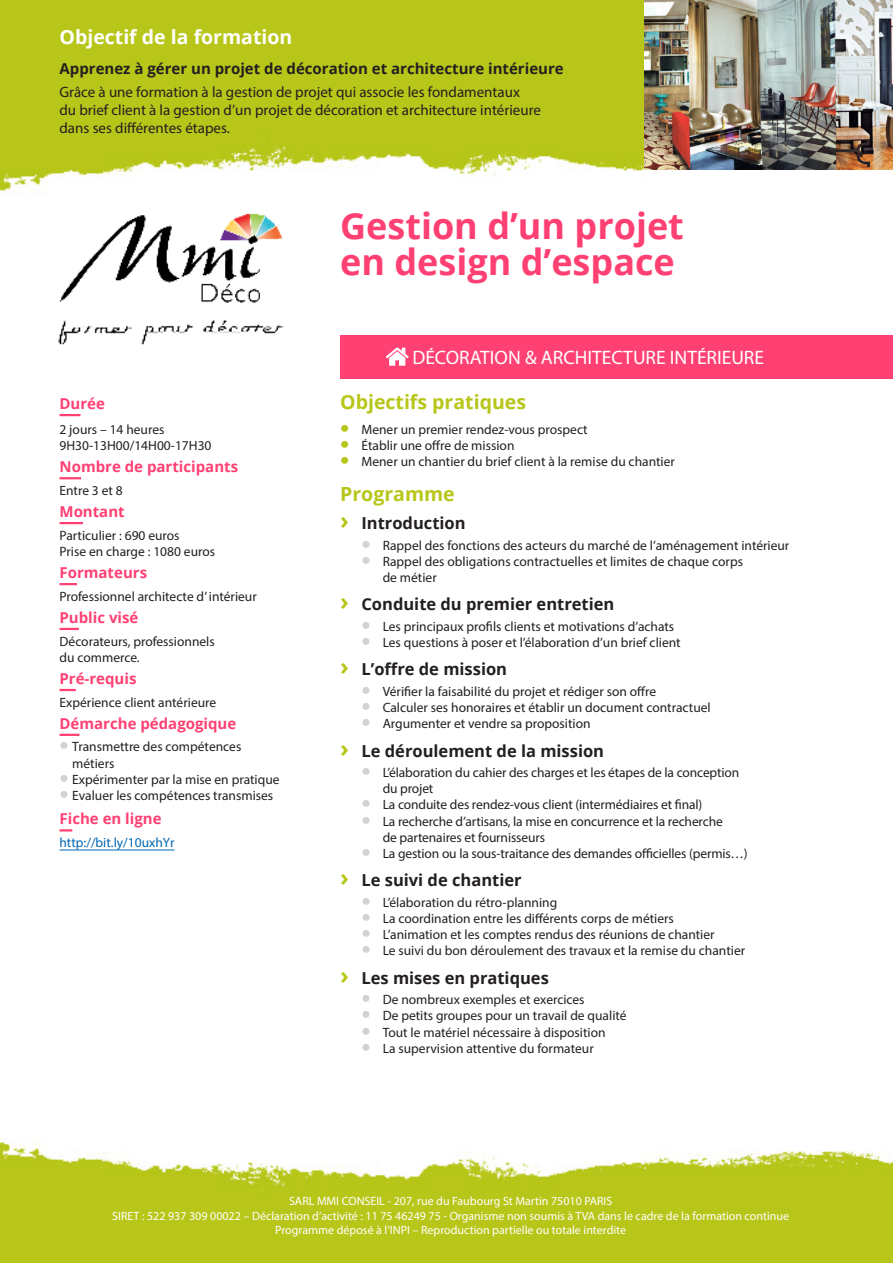
<style>
.page{position:relative;width:893px;height:1263px;background:#fff}
.page>*{position:absolute;margin:0;border:0;box-sizing:border-box;transform-origin:0 0}
.grand_titre{font:700 36px/36px "Open Sans";color:#ff4073}
.sous-titre_blanc{font:19.5px "Myriad Pro";color:#fff}
.sous_titre_vert{font:700 19.5px "Open Sans";color:#b7c619}
.sous_titre_vert-2{font:700 19.5px "Open Sans";color:#fff}
.t1{font:700 16.5px "Open Sans";color:#231f20}
.texte_standard_tab{font:15px/18px "Myriad Pro";color:#231f20}
.sous-titre_col_gauch{font:700 15px "Open Sans";color:#ff4073}
.texte_standard_tab-2{font:700 15px "Open Sans";color:#231f20}
.texte_standard{font:13.5px/16.2px "Myriad Pro";color:#231f20}
.texte_standard-2{font:13.5px "Myriad Pro";color:#0166b3}
.t2{font:12px/14.4px "Myriad Pro";color:#fff;text-align:center}
.s1{font-size:33px;color:#d3d2d1}
.s2{font-size:33px;color:#b7c619}
.s3{font-size:24px;color:#b7c619}
</style>
<div class="page">
<img style="left:0;top:1138px;width:893px;height:125px">
<img style="left:0;top:0;width:644px;height:193px">
<div style="left:340px;top:335px;width:553px;height:43px;background:#ff4073"></div>
<svg style="left:386px;top:347px;width:23px;height:19px"></svg>
<hr style="left:60px;top:414px;width:20px;height:2px;background:#ff4073">
<hr style="left:60px;top:477px;width:21px;height:2px;background:#ff4073">
<hr style="left:60px;top:522px;width:23px;height:2px;background:#ff4073">
<svg style="left:60px;top:583px;width:17px;height:2px"></svg>
<svg style="left:60px;top:628px;width:19px;height:2px"></svg>
<svg style="left:60px;top:689px;width:16px;height:2px"></svg>
<svg style="left:60px;top:734px;width:19px;height:2px"></svg>
<svg style="left:60px;top:829px;width:12px;height:2px"></svg>
<hr style="left:60px;top:850px;width:114px;height:1px;background:#0166b3">
<img style="left:644px;top:0;width:249px;height:169px">
<img style="left:58px;top:213px;width:226px;height:132px">
<p class="sous_titre_vert-2" style="left:60px;top:23px;width:234px">Objectif de la formation</p>
<p class="texte_standard_tab-2" style="left:60px;top:58px;width:506px">Apprenez à gérer un projet de décoration et architecture intérieure</p>
<p class="texte_standard_tab" style="left:60px;top:82px;width:483px">Grâce à une formation à la gestion de projet qui associe les fondamentaux<br>du brief client à la gestion d’un projet de décoration et architecture intérieure dans ses différentes étapes.</p>
<p class="sous-titre_col_gauch" style="left:60px;top:393px;width:47px">Durée</p>
<p class="texte_standard" style="left:60px;top:421px;width:154px">2 jours – 14 heures<br>9H30-13H00/14H00-17H30</p>
<p class="sous-titre_col_gauch" style="left:60px;top:456px;width:180px">Nombre de participants</p>
<p class="texte_standard" style="left:60px;top:482px;width:65px">Entre 3 et 8</p>
<p class="sous-titre_col_gauch" style="left:60px;top:501px;width:67px">Montant</p>
<p class="texte_standard" style="left:60px;top:527px;width:157px">Particulier : 690 euros<br>Prise en charge : 1080 euros</p>
<p class="sous-titre_col_gauch" style="left:60px;top:562px;width:89px">Formateurs</p>
<p class="texte_standard" style="left:60px;top:588px;width:199px">Professionnel architecte d’ intérieur</p>
<p class="sous-titre_col_gauch" style="left:60px;top:607px;width:80px">Public visé</p>
<p class="texte_standard" style="left:60px;top:633px;width:157px">Décorateurs, professionnels du commerce.</p>
<p class="sous-titre_col_gauch" style="left:60px;top:668px;width:78px">Pré-requis</p>
<p class="texte_standard" style="left:60px;top:694px;width:158px">Expérience client antérieure</p>
<p class="sous-titre_col_gauch" style="left:60px;top:713px;width:178px">Démarche pédagogique</p>
<p class="texte_standard" style="left:72px;top:738px;width:171px;text-indent:-13px"><span class="s1">•</span> Transmettre des compétences métiers</p>
<p class="texte_standard" style="left:60px;top:771px;width:222px"><span class="s1">•</span> Expérimenter par la mise en pratique</p>
<p class="texte_standard" style="left:60px;top:787px;width:215px"><span class="s1">•</span> Evaluer les compétences transmises</p>
<p class="sous-titre_col_gauch" style="left:60px;top:808px;width:104px">Fiche en ligne</p>
<p class="texte_standard-2" style="left:60px;top:834px;width:116px">http://bit.ly/10uxhYr</p>
<p class="grand_titre" style="left:340px;top:207px;width:345px">Gestion d’un projet en design d’espace</p>
<p class="sous-titre_blanc" style="left:412px;top:346px;width:353px">DÉCORATION &amp; ARCHITECTURE INTÉRIEURE</p>
<p class="sous_titre_vert" style="left:340px;top:388px;width:187px">Objectifs pratiques</p>
<p class="texte_standard" style="left:340px;top:421px;width:249px"><span class="s2">•</span> Mener un premier rendez-vous prospect</p>
<p class="texte_standard" style="left:340px;top:437px;width:176px"><span class="s2">•</span> Établir une offre de mission</p>
<p class="texte_standard" style="left:340px;top:453px;width:336px"><span class="s2">•</span> Mener un chantier du brief client à la remise du chantier</p>
<p class="sous_titre_vert" style="left:340px;top:480px;width:116px">Programme</p>
<p class="t1" style="left:340px;top:512px;width:127px"><span class="s3">›</span> Introduction</p>
<p class="texte_standard" style="left:361px;top:537px;width:429px"><span class="s1">•</span> Rappel des fonctions des acteurs du marché de l’aménagement intérieur</p>
<p class="texte_standard" style="left:383px;top:553px;width:362px;text-indent:-21px"><span class="s1">•</span> Rappel des obligations contractuelles et limites de chaque corps de métier</p>
<p class="t1" style="left:340px;top:593px;width:276px"><span class="s3">›</span> Conduite du premier entretien</p>
<p class="texte_standard" style="left:361px;top:618px;width:314px"><span class="s1">•</span> Les principaux profils clients et motivations d’achats</p>
<p class="texte_standard" style="left:361px;top:634px;width:321px"><span class="s1">•</span> Les questions à poser et l’élaboration d’un brief client</p>
<p class="t1" style="left:340px;top:658px;width:168px"><span class="s3">›</span> L’offre de mission</p>
<p class="texte_standard" style="left:361px;top:683px;width:296px"><span class="s1">•</span> Vérifier la faisabilité du projet et rédiger son offre</p>
<p class="texte_standard" style="left:361px;top:699px;width:351px"><span class="s1">•</span> Calculer ses honoraires et établir un document contractuel</p>
<p class="texte_standard" style="left:361px;top:715px;width:231px"><span class="s1">•</span> Argumenter et vendre sa proposition</p>
<p class="t1" style="left:340px;top:739px;width:265px"><span class="s3">›</span> Le déroulement de la mission</p>
<p class="texte_standard" style="left:383px;top:764px;width:358px;text-indent:-21px"><span class="s1">•</span> L’élaboration du cahier des charges et les étapes de la conception du projet</p>
<p class="texte_standard" style="left:361px;top:797px;width:342px"><span class="s1">•</span> La conduite des rendez-vous client (intermédiaires et final)</p>
<p class="texte_standard" style="left:383px;top:813px;width:342px;text-indent:-21px"><span class="s1">•</span> La recherche d’artisans, la mise en concurrence et la recherche de partenaires et fournisseurs</p>
<p class="texte_standard" style="left:361px;top:845px;width:388px"><span class="s1">•</span> La gestion ou la sous-traitance des demandes officielles (permis…)</p>
<p class="t1" style="left:340px;top:869px;width:183px"><span class="s3">›</span> Le suivi de chantier</p>
<p class="texte_standard" style="left:361px;top:894px;width:197px"><span class="s1">•</span> L’élaboration du rétro-planning</p>
<p class="texte_standard" style="left:361px;top:910px;width:314px"><span class="s1">•</span> La coordination entre les différents corps de métiers</p>
<p class="texte_standard" style="left:361px;top:926px;width:355px"><span class="s1">•</span> L’animation et les comptes rendus des réunions de chantier</p>
<p class="texte_standard" style="left:361px;top:942px;width:385px"><span class="s1">•</span> Le suivi du bon déroulement des travaux et la remise du chantier</p>
<p class="t1" style="left:340px;top:966px;width:210px"><span class="s3">›</span> Les mises en pratiques</p>
<p class="texte_standard" style="left:361px;top:991px;width:225px"><span class="s1">•</span> De nombreux exemples et exercices</p>
<p class="texte_standard" style="left:361px;top:1007px;width:267px"><span class="s1">•</span> De petits groupes pour un travail de qualité</p>
<p class="texte_standard" style="left:361px;top:1024px;width:246px"><span class="s1">•</span> Tout le matériel nécessaire à disposition</p>
<p class="texte_standard" style="left:361px;top:1040px;width:234px"><span class="s1">•</span> La supervision attentive du formateur</p>
<p class="t2" style="left:112px;top:1194px;width:678px">SARL MMI CONSEIL - 207, rue du Faubourg St Martin 75010 PARIS<br>SIRET : 522 937 309 00022 – Déclaration d’activité : 11 75 46249 75 - Organisme non soumis à TVA dans le cadre de la formation continue<br>Programme déposé à l’INPI – Reproduction partielle ou totale interdite</p>
</div>
